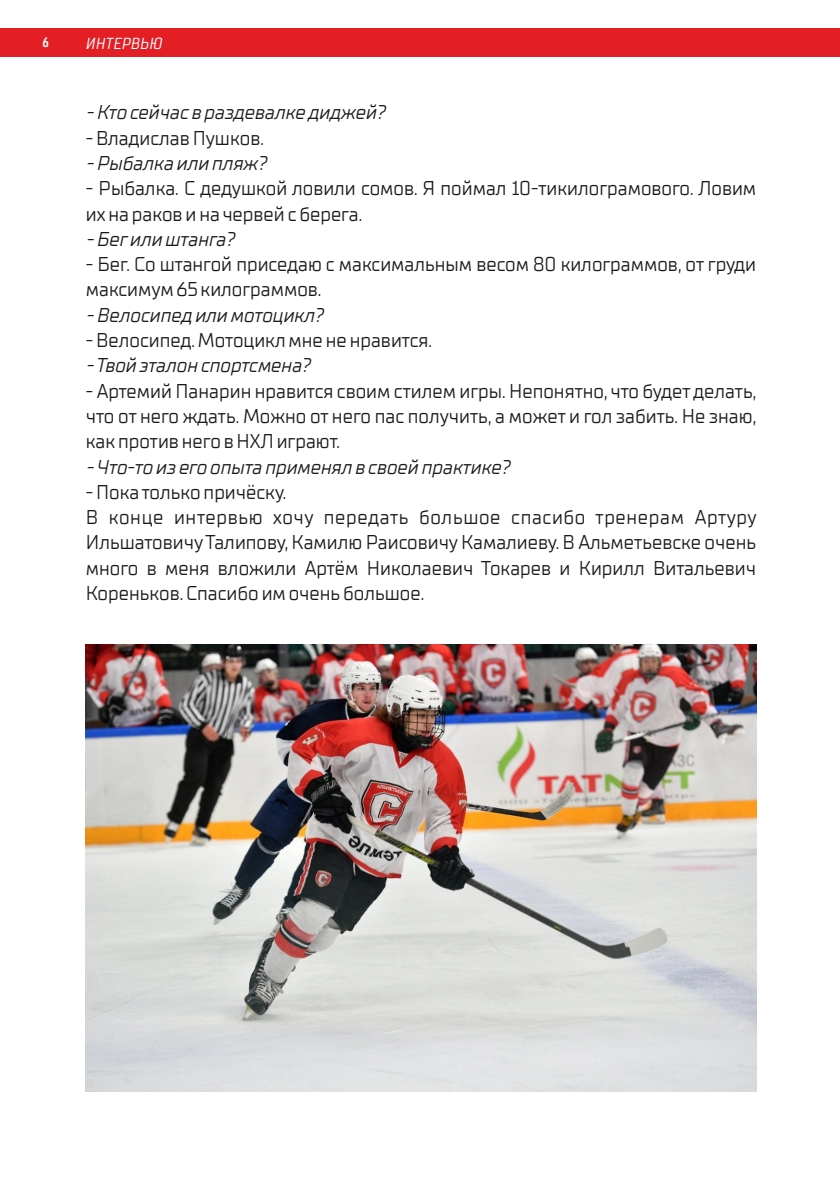
<style>
.page{position:relative;width:840px;height:1191px;background:#fff}
.page>*{position:absolute;margin:0;border:0;box-sizing:border-box;transform-origin:0 0}
.t1{font:20px/25.2px "TT Supermolot Neue";color:#1a1a18}
.t2{font:italic 20px "TT Supermolot Neue";color:#1a1a18}
.t3{font:italic 16px "TT Supermolot Condensed";color:#fefefe}
.t4{font:14px "TT Supermolot Neue Cond D Bold";color:#fefefe}
</style>
<div class="page">
<img style="left:85px;top:645px;width:671px;height:446px">
<div style="left:0;top:28px;width:839px;height:29px;background:#e31e24"></div>
<p class="t4" style="left:43px;top:36px;width:8px">6</p>
<p class="t3" style="left:86px;top:34px;width:78px">ИНТЕРВЬЮ</p>
<p class="t2" style="left:86px;top:103px;width:300px">- Кто сейчас в раздевалке диджей?</p>
<p class="t1" style="left:86px;top:126px;width:179px">- Владислав Пушков.</p>
<p class="t2" style="left:86px;top:154px;width:182px">- Рыбалка или пляж?</p>
<p class="t1" style="left:86px;top:177px;width:671px">- Рыбалка. С дедушкой ловили сомов. Я поймал 10-тикилограмового. Ловим их на раков и на червей с берега.</p>
<p class="t2" style="left:86px;top:230px;width:150px">- Бегили штанга?</p>
<p class="t1" style="left:86px;top:252px;width:671px">- Бег. Со штангой приседаю с максимальным весом 80 килограммов, от груди максимум 65 килограммов.</p>
<p class="t2" style="left:86px;top:306px;width:238px">- Велосипед или мотоцикл?</p>
<p class="t1" style="left:86px;top:328px;width:347px">- Велосипед. Мотоцикл мне не нравится.</p>
<p class="t2" style="left:86px;top:356px;width:226px">- Твой эталон спортсмена?</p>
<p class="t1" style="left:86px;top:379px;width:671px;text-align:justify">- Артемий Панарин нравится своим стилем игры. Непонятно, что будет делать, что от него ждать. Можно от него пас получить, а может и гол забить. Не знаю, как против него в НХЛ играют.</p>
<p class="t2" style="left:86px;top:457px;width:425px">- Что-то из его опыта применял в своей практике?</p>
<p class="t1" style="left:86px;top:480px;width:672px">- Пока только причёску.<br>В конце интервью хочу передать большое спасибо тренерам Артуру ИльшатовичуТалипову, Камилю РаисовичуКамалиеву. В Альметьевске очень много в меня вложили Артём Николаевич Токарев и Кирилл Витальевич Кореньков. Спасибо им очень большое.</p>
</div>
